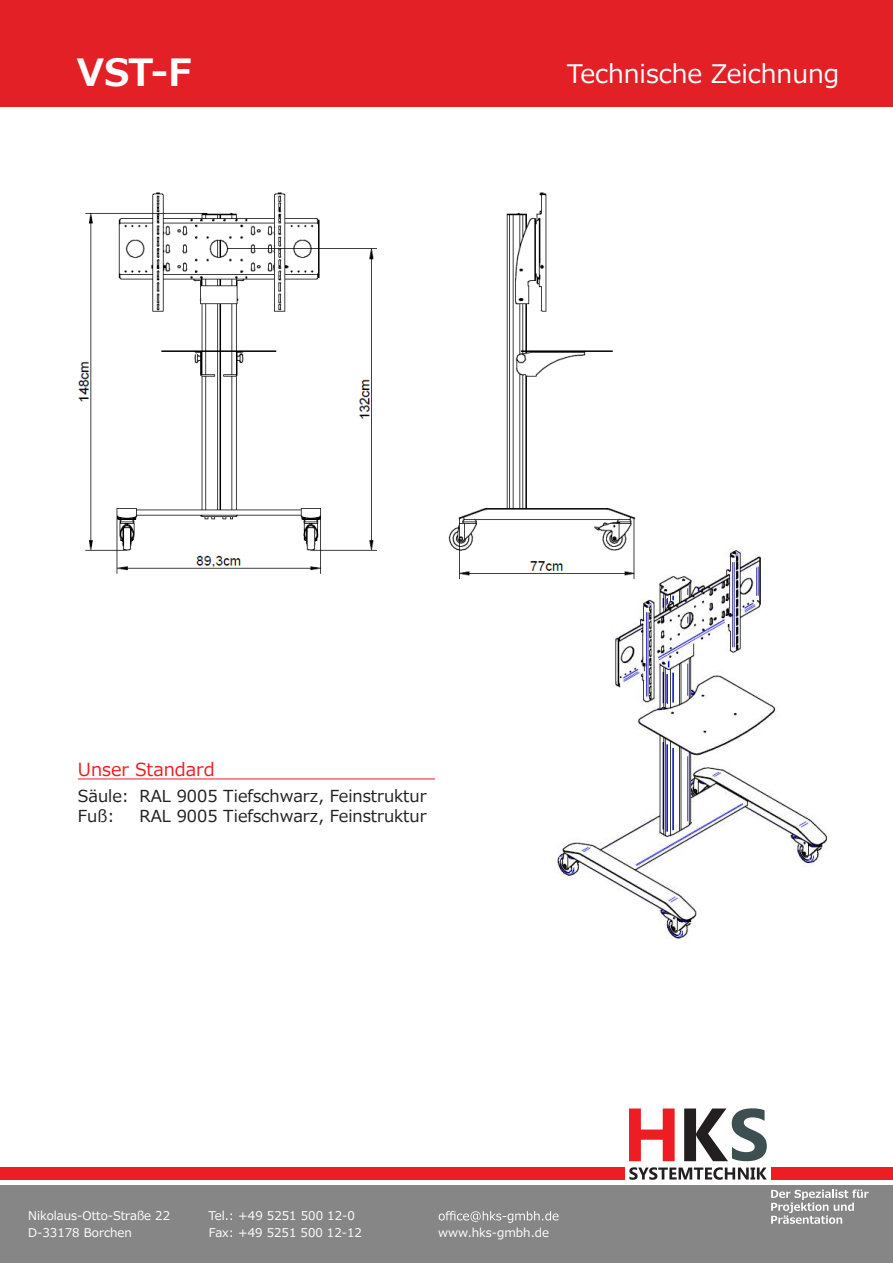
<style>
.page{position:relative;width:893px;height:1263px;background:#fff}
.page>*{position:absolute;margin:0;border:0;box-sizing:border-box;transform-origin:0 0}
.t1{font:700 37.5px "Meiryo";color:#fff}
.t2{font:25.5px "Meiryo";color:#fff}
.t3{font:18px "Meiryo";color:#ee1d23}
.t4{font:16.5px/19.8px "Meiryo";color:#231f20}
.t5{font:12px "Meiryo";color:#fff}
</style>
<div class="page">
<div style="left:0;top:0;width:893px;height:106px;background:#e32026"></div>
<div style="left:0;top:1185px;width:893px;height:78px;background:#868686"></div>
<svg style="left:629px;top:1108px;width:46px;height:53px"></svg>
<svg style="left:684px;top:1108px;width:83px;height:53px"></svg>
<svg style="left:629px;top:1167px;width:138px;height:13px"></svg>
<div style="left:771px;top:1167px;width:122px;height:12px;background:#ee1d23"></div>
<div style="left:0;top:1167px;width:625px;height:12px;background:#ee1d23"></div>
<svg style="left:771px;top:1189px;width:98px;height:35px"></svg>
<svg style="left:439px;top:1211px;width:119px;height:12px"></svg>
<img style="left:552px;top:547px;width:276px;height:392px">
<hr style="left:78px;top:778px;width:357px;height:1px;background:#ee1d23">
<img style="left:78px;top:192px;width:575px;height:396px">
<h1 class="t1" style="left:77px;top:46px;width:116px">VST-F</h1>
<h2 class="t2" style="left:567px;top:56px;width:274px">Technische Zeichnung</h2>
<h3 class="t3" style="left:78px;top:757px;width:138px">Unser Standard</h3>
<h3 class="t4" style="left:78px;top:787px;width:350px">Säule: RAL 9005 Tiefschwarz, Feinstruktur<br>Fuß:</h3>
<h3 class="t4" style="left:139px;top:806px;width:289px">RAL 9005 Tiefschwarz, Feinstruktur</h3>
<p class="t5" style="left:28px;top:1207px;width:144px">Nikolaus-Otto-Straße 22</p>
<p class="t5" style="left:208px;top:1207px;width:148px">Tel.: +49 5251 500 12-0</p>
<p class="t5" style="left:28px;top:1224px;width:105px">D-33178 Borchen</p>
<p class="t5" style="left:209px;top:1224px;width:154px">Fax: +49 5251 500 12-12</p>
<p class="t5" style="left:438px;top:1224px;width:112px">www.hks-gmbh.de</p>
</div>
